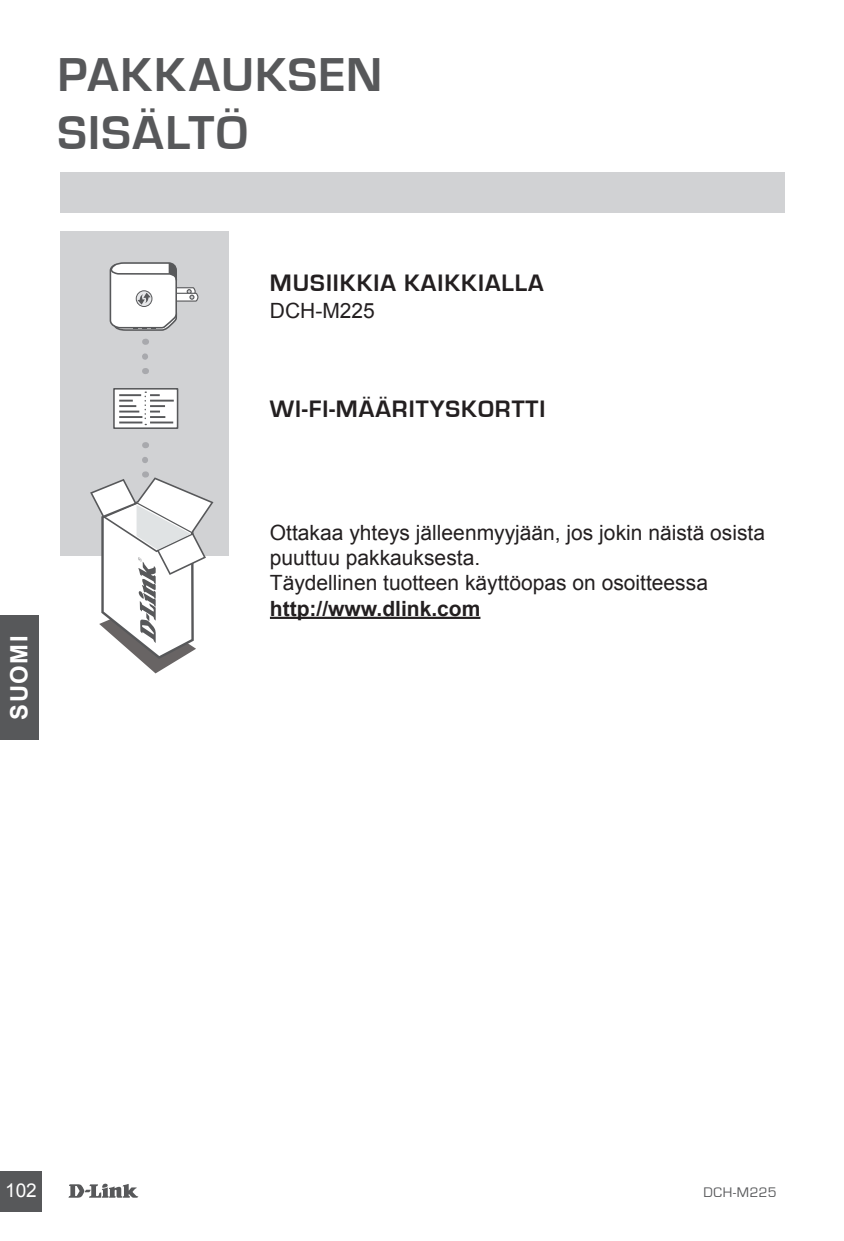
<style>
.page{position:relative;width:844px;height:1241px;background:#fff}
.page>*{position:absolute;margin:0;border:0;box-sizing:border-box;transform-origin:0 0}
.t1{font:700 49px/58.8px "Eurostile";letter-spacing:.025em;color:#57585a}
.t2{font:700 24.5px "Eurostile";letter-spacing:.04em;color:#231f20}
.t3{font:700 23.8px "Arial";letter-spacing:.06em;color:#fff}
.t4{font:21px/25.2px "Arial";color:#231f20}
.t5{font:700 21px "Arial";color:#231f20}
.t6{font:18.9px "Arial";color:#fff}
.t7{font:14.35px "Eurostile";letter-spacing:.035em;color:#57585a}
</style>
<div class="page">
<svg style="left:68px;top:1183px;width:70px;height:14px"></svg>
<div style="left:0;top:1170px;width:41px;height:41px;background:#57585a"></div>
<div style="left:0;top:615px;width:38px;height:124px;background:#57585a"></div>
<div style="left:60px;top:172px;width:724px;height:41px;background:#d1d2d4"></div>
<hr style="left:270px;top:616px;width:210px;height:3px;background:#231f20">
<div style="left:60px;top:231px;width:168px;height:325px;background:#d1d2d4"></div>
<svg style="left:142px;top:356px;width:6px;height:18px"></svg>
<svg style="left:90px;top:460px;width:123px;height:213px"></svg>
<div style="left:113px;top:388px;width:65px;height:41px;background:#fff;border:2px solid #57585a"></div>
<hr style="left:119px;top:394px;width:22px;height:2px;background:#57585a">
<svg style="left:119px;top:399px;width:17px;height:8px"></svg>
<hr style="left:119px;top:410px;width:20px;height:2px;background:#57585a">
<hr style="left:119px;top:416px;width:23px;height:2px;background:#57585a">
<hr style="left:119px;top:421px;width:23px;height:2px;background:#57585a">
<hr style="left:150px;top:399px;width:24px;height:2px;background:#57585a">
<svg style="left:144px;top:391px;width:21px;height:34px"></svg>
<hr style="left:150px;top:421px;width:23px;height:2px;background:#57585a">
<svg style="left:109px;top:262px;width:90px;height:69px"></svg>
<h1 class="t1" style="left:58px;top:46px;width:326px">PAKKAUKSEN<br>SISÄLTÖ</h1>
<p class="t2" style="left:270px;top:270px;width:275px">MUSIIKKIA KAIKKIALLA</p>
<p class="t4" style="left:270px;top:298px;width:106px">DCH-M225</p>
<p class="t2" style="left:270px;top:395px;width:277px">WI-FI-MÄÄRITYSKORTTI</p>
<p class="t3" style="left:3px;top:719px;width:85px;rotate:-90deg">SUOMI</p>
<p class="t4" style="left:270px;top:520px;width:496px">Ottakaa yhteys jälleenmyyjään, jos jokin näistä osista puuttuu pakkauksesta.<br>Täydellinen tuotteen käyttöopas on osoitteessa</p>
<p class="t5" style="left:270px;top:594px;width:212px">http://www.dlink.com</p>
<p class="t6" style="left:5px;top:1178px;width:33px">102</p>
<p class="t7" style="left:703px;top:1184px;width:74px">DCH-M225</p>
</div>
